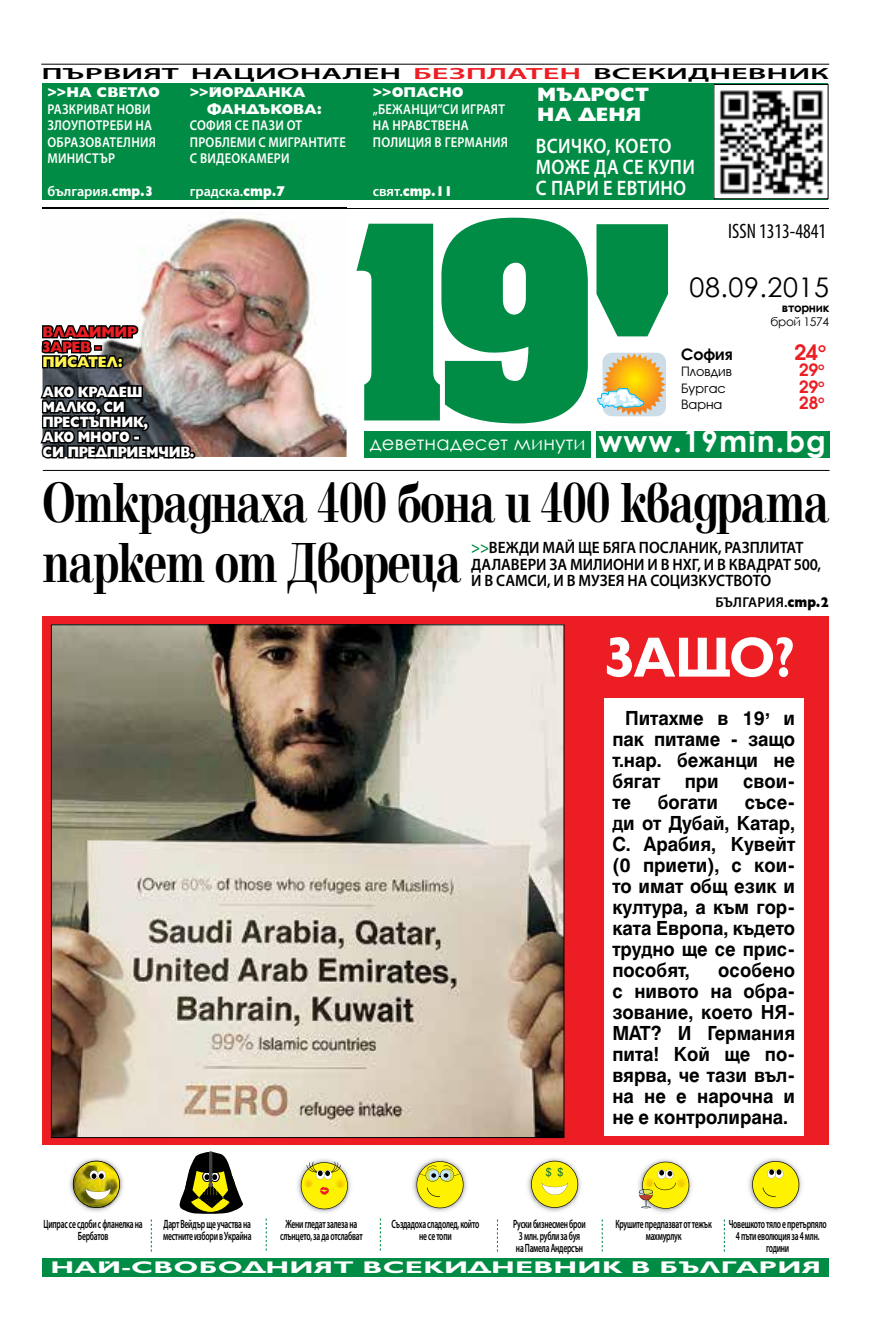
<style>
.page{position:relative;width:893px;height:1340px;background:#fff}
.page>*{position:absolute;margin:0;border:0;box-sizing:border-box;transform-origin:0 0}
.t1{font:700 58.5px/60px "Elfin CYR";letter-spacing:-.025em;color:#000;scale:.75 1}
.t2{font:700 57px "Gilt";color:#fff;scale:.94 1}
.t3{font:700 29.85px "Century Gothic";letter-spacing:.04em;color:#fff}
.t4{font:27px "Century Gothic";letter-spacing:.02em;color:#000}
.t5{font:700 22.35px "Avanti CYR";color:#ed1d24}
.t6{font:600 21px/21px "Myriad Pro";letter-spacing:.02em;color:#fff;scale:.88 1}
.t7{font:condensed 21px "Myriad Pro";color:#000;scale:.95 1}
.t8{font:700 19.5px/21px "Hebar CYR";color:#000;text-align:justify;scale:.95 1}
.t9{font:19.5px "Century Gothic";letter-spacing:.01em;color:#fff}
.t10{font:800 19.5px/19.5px "Gilt";color:#fff}
.t11{font:700 17.85px "Avanti CYR";color:#ed1d24}
.t12{font:700 16.95px "Gilt";letter-spacing:.01em;color:#fff;scale:1.68 1}
.t13{font:600 16.5px/16.5px "Myriad Pro";color:#000;scale:.93 1}
.t14{font:700 16.35px "Avanti CYR";color:#000}
.t15{font:600 16.2px "Myriad Pro";color:#000;scale:2 1}
.t16{font:800 15px/15px "Gilt";letter-spacing:-.02em;color:#fff;scale:.86 1}
.t17{font:800 15px/15px "Gilt";letter-spacing:-.02em;color:#ed1d24;scale:.93 1}
.t18{font:800 15px "Gilt";letter-spacing:-.02em;color:#fff450;scale:.93 1}
.t19{font:600 14.25px/16.5px "Myriad Pro";letter-spacing:.02em;color:#fff;scale:.88 1}
.t20{font:800 14.25px/16.5px "Gilt";color:#fff}
.t21{font:600 14.25px "Myriad Pro";color:#fff}
.t22{font:600 14.25px "Myriad Pro";letter-spacing:.02em;color:#000}
.t23{font:800 14.25px "Gilt";color:#fff;scale:.89 1}
.t24{font:13.35px "Avanti CYR";color:#000}
.t25{font:600 12px/12px "Myriad Pro";letter-spacing:-.03em;color:#000;text-align:center;scale:.63 1}
.t26{font:12px "Century Gothic";letter-spacing:-.03em;color:#000}
.t27{font:700 12px "Century Gothic";letter-spacing:-.03em;color:#000}
.s1{color:#ed1d24}
.s2{font-family:"Gilt";font-weight:800}
.s3{font-family:"Myriad Pro";font-weight:600}
.s4{color:#008c44}
</style>
<div class="page">
<svg style="left:596px;top:224px;width:72px;height:112px;background:#1e995a"></svg>
<div style="left:364px;top:431px;width:465px;height:27px;background:#008c44"></div>
<div style="left:591px;top:426px;width:5px;height:34px;background:#fff"></div>
<hr style="left:43px;top:208px;width:786px;height:1px;background:#000">
<svg style="left:356px;top:218px;width:232px;height:205px"></svg>
<hr style="left:43px;top:470px;width:786px;height:1px;background:#000">
<hr style="left:41px;top:64px;width:788px;height:1px;background:#000">
<div style="left:43px;top:83px;width:785px;height:117px;background:#008c44"></div>
<div style="left:714px;top:84px;width:114px;height:115px;background:#fff"></div>
<img style="left:719px;top:90px;width:105px;height:105px">
<div style="left:43px;top:615px;width:786px;height:529px;background:#ed1d24"></div>
<svg style="left:602px;top:353px;width:64px;height:63px"></svg>
<img style="left:603px;top:353px;width:62px;height:63px">
<svg style="left:597px;top:388px;width:47px;height:21px"></svg>
<img style="left:43px;top:207px;width:304px;height:250px">
<img style="left:43px;top:208px;width:304px;height:1px">
<svg style="left:41px;top:320px;width:99px;height:51px"></svg>
<div style="left:117px;top:357px;width:6px;height:7px;border:3px solid #000;border-radius:50%"></div>
<svg style="left:40px;top:380px;width:155px;height:79px;background:#343536"></svg>
<img style="left:412px;top:1158px;width:55px;height:54px">
<svg style="left:416px;top:1161px;width:48px;height:47px;background:#dfda46"></svg>
<svg style="left:151px;top:1219px;width:1px;height:32px"></svg>
<svg style="left:266px;top:1218px;width:1px;height:32px"></svg>
<svg style="left:380px;top:1218px;width:1px;height:32px"></svg>
<svg style="left:497px;top:1219px;width:1px;height:32px"></svg>
<svg style="left:602px;top:1219px;width:1px;height:32px"></svg>
<svg style="left:724px;top:1219px;width:1px;height:32px"></svg>
<svg style="left:180px;top:1151px;width:63px;height:62px"></svg>
<img style="left:748px;top:1158px;width:54px;height:54px">
<svg style="left:752px;top:1161px;width:47px;height:47px;background:#e7df39"></svg>
<img style="left:53px;top:626px;width:509px;height:509px">
<img style="left:527px;top:1158px;width:54px;height:54px">
<img style="left:82px;top:1158px;width:28px;height:54px">
<img style="left:69px;top:1176px;width:4px;height:21px">
<img style="left:120px;top:1176px;width:3px;height:21px">
<svg style="left:73px;top:1160px;width:47px;height:47px"></svg>
<img style="left:297px;top:1159px;width:54px;height:54px">
<svg style="left:301px;top:1161px;width:47px;height:48px;background:#e5d83e"></svg>
<div style="left:604px;top:697px;width:200px;height:438px;background:#fff"></div>
<img style="left:638px;top:1159px;width:54px;height:54px">
<svg style="left:639px;top:1161px;width:50px;height:47px;background:#e4d944"></svg>
<div style="left:43px;top:1258px;width:786px;height:18px;background:#008c44"></div>
<svg style="left:531px;top:1160px;width:47px;height:47px"></svg>
<p class="t15" style="left:42px;top:63px;width:395px">ПЪРВИЯТ НАЦИОНАЛЕН <span class="s1">БЕЗПЛАТЕН</span> ВСЕКИДНЕВНИК</p>
<p class="t20" style="left:47px;top:84px;width:114px">&gt;&gt;НА СВЕТЛО</p>
<p class="t19" style="left:48px;top:100px;width:125px">РАЗКРИВАТ НОВИ<br>ЗЛОУПОТРЕБИ НА<br>ОБРАЗОВАТЕЛНИЯ<br>МИНИСТЪР</p>
<p class="t21" style="left:47px;top:182px;width:108px">българия.<span class="s2">стр.3</span></p>
<p class="t20" style="left:207px;top:84px;width:117px;text-indent:-17px">&gt;&gt;ЙОРДАНКА<br>ФАНДЪКОВА:</p>
<p class="t19" style="left:190px;top:117px;width:179px">СОФИЯ СЕ ПАЗИ ОТ<br>ПРОБЛЕМИ С МИГРАНТИТЕ<br>С ВИДЕОКАМЕРИ</p>
<p class="t21" style="left:190px;top:182px;width:97px">градска.<span class="s2">стр.7</span></p>
<p class="t17" style="left:43px;top:324px;width:103px">ВЛАДИМИР<br>ЗАРЕВ -</p>
<p class="t18" style="left:43px;top:353px;width:88px">ПИСАТЕЛ:</p>
<p class="t16" style="left:43px;top:384px;width:178px">АКО КРАДЕШ<br>МАЛКО, СИ<br>ПРЕСТЪПНИК,<br>АКО МНОГО -<br>СИ ПРЕДПРИЕМЧИВ.</p>
<p class="t20" style="left:373px;top:84px;width:92px">&gt;&gt;ОПАСНО</p>
<p class="t19" style="left:373px;top:100px;width:155px">„БЕЖАНЦИ“СИ ИГРАЯТ<br>НА НРАВСТВЕНА<br>ПОЛИЦИЯ В ГЕРМАНИЯ</p>
<p class="t23" style="left:373px;top:183px;width:92px"><span class="s3">свят.</span>стр.11</p>
<p class="t10" style="left:537px;top:85px;width:113px">МЪДРОСТ<br>НА ДЕНЯ</p>
<p class="t6" style="left:536px;top:135px;width:182px">ВСИЧКО, КОЕТО<br>МОЖЕ ДА СЕ КУПИ<br>С ПАРИ Е ЕВТИНО</p>
<p class="t7" style="left:728px;top:218px;width:104px">ISSN 1313-4841</p>
<h3 class="t4" style="left:690px;top:268px;width:141px">08.09.2015</h3>
<p class="t27" style="left:782px;top:298px;width:49px">вторник</p>
<p class="t26" style="left:771px;top:313px;width:60px">брой 1574</p>
<p class="t14" style="left:681px;top:344px;width:53px">София</p>
<p class="t5" style="left:794px;top:338px;width:33px">24<sup>о</sup></p>
<p class="t24" style="left:681px;top:364px;width:52px">Пловдив</p>
<p class="t11" style="left:799px;top:359px;width:27px">29<sup>о</sup></p>
<p class="t24" style="left:681px;top:380px;width:46px">Бургас</p>
<p class="t11" style="left:799px;top:375px;width:27px">29<sup>о</sup></p>
<p class="t24" style="left:681px;top:397px;width:43px">Варна</p>
<p class="t11" style="left:799px;top:392px;width:27px">28<sup>о</sup></p>
<p class="t9" style="left:370px;top:429px;width:217px">деветнадесет минути</p>
<h3 class="t3" style="left:598px;top:419px;width:229px">www.19min.bg</h3>
<h1 class="t1" style="left:43px;top:473px;width:1051px">Откраднаха 400 бона и 400 квадрата паркет от Двореца</h1>
<p class="t13" style="left:471px;top:539px;width:378px"><span class="s4">&gt;&gt;</span>ВЕЖДИ МАЙ ЩЕ БЯГА ПОСЛАНИК, РАЗПЛИТАТ<br>ДАЛАВЕРИ ЗА МИЛИОНИ И В НХГ, И В КВАДРАТ 500,<br>И В САМСИ, И В МУЗЕЯ НА СОЦИЗКУСТВОТО</p>
<p class="t22" style="left:715px;top:593px;width:115px">БЪЛГАРИЯ.<span class="s2">стр.2</span></p>
<h2 class="t2" style="left:605px;top:625px;width:204px">ЗАЩО?</h2>
<p class="t8" style="left:625px;top:707px;width:149px">Питахме в 19</p>
<p class="t8" style="left:765px;top:698px;width:7px">,</p>
<p class="t8" style="left:612px;top:707px;width:194px;text-indent:171px">и пак питаме - защо т.нар. бежанци не бягат при свои&shy;те</p>
<p class="t8" style="left:658px;top:791px;width:65px">богати</p>
<p class="t8" style="left:612px;top:791px;width:194px;text-indent:132px">съсе&shy;ди от Дубай, Катар, С. Арабия, Кувейт (0 приети), с кои&shy;то имат общ език и култура, а към гор&shy;ката Европа, където трудно ще се прис&shy;пособят,</p>
<p class="t8" style="left:612px;top:959px;width:194px;text-indent:106px">особено с нивото на обра&shy;зование, което НЯ-МАТ? И Германия пита! Кой ще по&shy;вярва, че тази въл&shy;на не е нарочна и не е контролирана.</p>
<p class="t25" style="left:44px;top:1217px;width:159px">Ципрас се сдоби с фланелка на<br>Бербатов</p>
<p class="t25" style="left:163px;top:1217px;width:142px;text-align:left">Дарт Вейдър ще участва на местните избори в Украйна</p>
<p class="t25" style="left:280px;top:1217px;width:133px">Жени гледат залеза на слънцето, за да отслабват</p>
<p class="t25" style="left:392px;top:1217px;width:141px">Създадоха сладолед, който не се топи</p>
<p class="t25" style="left:513px;top:1217px;width:117px;text-align:left">Руски бизнесмен брои<br>3 млн. рубли за буя<br>на Памела Андерсън</p>
<p class="t25" style="left:615px;top:1217px;width:155px">Крушите предпазват от тежък махмурлук</p>
<p class="t25" style="left:729px;top:1217px;width:157px">Човешкото тяло е претърпяло<br>4 пъти еволюция за 4 млн. години</p>
<p class="t12" style="left:50px;top:1257px;width:460px">НАЙ-СВОБОДНИЯТ ВСЕКИДНЕВНИК В БЪЛГАРИЯ</p>
</div>
